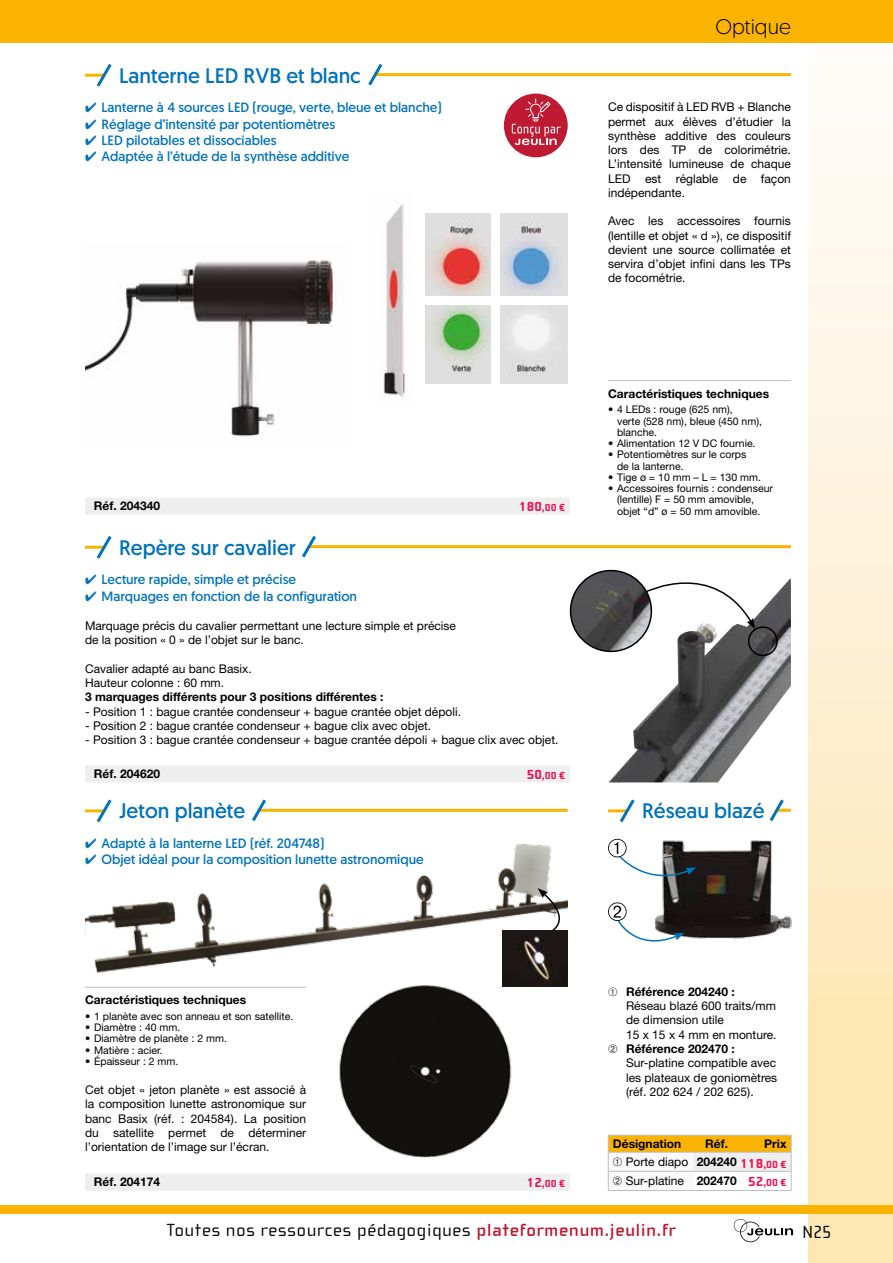
<style>
.page{position:relative;width:893px;height:1263px;background:#fff}
.page>*{position:absolute;margin:0;border:0;box-sizing:border-box;transform-origin:0 0}
.t1{font:21px "Geomanist";color:#0272ba}
.t2{font:300 21px "Geomanist";color:#000}
.t3{font:18px "Cholla Wide OT";letter-spacing:.05em;color:#000}
.t4{font:13.5px "Geomanist";color:#0272ba}
.t5{font:12px/14.2px "Helvetica Neue";color:#000;text-align:justify}
.t6{font:700 12px "Helvetica Neue";color:#000}
.t7{font:10.5px/11.2px "Helvetica Neue";color:#000}
.t8{font:800 10.5px "Cholla Wide OT";color:#e61858}
.s1{font-size:13.5px}
.s2{font-weight:700}
.s3{font-family:"Cholla Wide OT";font-weight:800;font-size:13.5px;color:#e61858}
.s4{font-weight:700;color:#be1a32}
</style>
<div class="page">
<div style="left:808px;top:0;width:85px;height:1263px;background:linear-gradient(to bottom,#fffdfe,#fde4ab)"></div>
<div style="left:0;top:0;width:893px;height:43px;background:#fab300"></div>
<svg style="left:734px;top:1219px;width:59px;height:23px"></svg>
<div style="left:0;top:1205px;width:893px;height:8px;background:#fab300"></div>
<div style="left:85px;top:498px;width:485px;height:16px;background:#eeeeef"></div>
<div style="left:85px;top:766px;width:485px;height:16px;background:#eeeeef"></div>
<div style="left:85px;top:1174px;width:485px;height:17px;background:#eeeeef"></div>
<hr style="left:85px;top:74px;width:19px;height:3px;background:#fab300">
<svg style="left:94px;top:64px;width:18px;height:23px"></svg>
<hr style="left:85px;top:546px;width:19px;height:3px;background:#fab300">
<svg style="left:94px;top:536px;width:18px;height:23px"></svg>
<hr style="left:85px;top:809px;width:19px;height:3px;background:#fab300">
<svg style="left:94px;top:799px;width:18px;height:24px"></svg>
<hr style="left:608px;top:809px;width:19px;height:3px;background:#fab300">
<svg style="left:617px;top:799px;width:18px;height:24px"></svg>
<hr style="left:376px;top:73px;width:415px;height:3px;background:#fab300">
<svg style="left:368px;top:63px;width:17px;height:23px"></svg>
<hr style="left:309px;top:545px;width:482px;height:3px;background:#fab300">
<svg style="left:302px;top:536px;width:17px;height:22px"></svg>
<hr style="left:259px;top:809px;width:309px;height:3px;background:#fab300">
<svg style="left:252px;top:799px;width:17px;height:22px"></svg>
<hr style="left:777px;top:809px;width:14px;height:3px;background:#fab300">
<svg style="left:769px;top:799px;width:18px;height:22px"></svg>
<img style="left:85px;top:258px;width:249px;height:180px">
<img style="left:608px;top:577px;width:183px;height:205px">
<hr style="left:608px;top:380px;width:183px;height:1px;background:#bdbec0">
<hr style="left:85px;top:987px;width:221px;height:1px;background:#bdbec0">
<div style="left:504px;top:94px;width:64px;height:63px;background:#be1a32;border-radius:50%"></div>
<svg style="left:512px;top:98px;width:49px;height:47px"></svg>
<hr style="left:608px;top:1190px;width:85px;height:1px;background:#bdbec0">
<hr style="left:693px;top:1190px;width:47px;height:1px;background:#bdbec0">
<hr style="left:740px;top:1190px;width:51px;height:1px;background:#bdbec0">
<svg style="left:608px;top:1135px;width:184px;height:55px"></svg>
<img style="left:571px;top:571px;width:80px;height:80px;border-radius:40px">
<div style="left:570px;top:570px;width:82px;height:82px;border:2px solid #000;border-radius:50%"></div>
<div style="left:748px;top:626px;width:30px;height:30px;border:2px solid #000;border-radius:50%"></div>
<svg style="left:645px;top:577px;width:110px;height:52px"></svg>
<img style="left:339px;top:985px;width:173px;height:172px">
<img style="left:85px;top:843px;width:467px;height:130px">
<svg style="left:538px;top:888px;width:30px;height:42px"></svg>
<img style="left:502px;top:930px;width:66px;height:57px">
<img style="left:662px;top:840px;width:130px;height:99px">
<svg style="left:608px;top:839px;width:88px;height:49px"></svg>
<svg style="left:608px;top:902px;width:77px;height:40px"></svg>
<img style="left:425px;top:214px;width:143px;height:169px">
<div style="left:492px;top:189px;width:8px;height:231px;background:#fff"></div>
<div style="left:416px;top:296px;width:161px;height:8px;background:#fff"></div>
<img style="left:383px;top:204px;width:22px;height:194px">
<h1 class="t1" style="left:119px;top:62px;width:243px">Lanterne LED RVB et blanc</h1>
<p class="t4" style="left:85px;top:99px;width:358px">✔ Lanterne à 4 sources LED (rouge, verte, bleue et blanche)</p>
<p class="t4" style="left:85px;top:115px;width:252px">✔ Réglage d’intensité par potentiomètres</p>
<p class="t4" style="left:85px;top:131px;width:193px">✔ LED pilotables et dissociables</p>
<p class="t4" style="left:85px;top:147px;width:266px">✔ Adaptée à l’étude de la synthèse additive</p>
<p class="t6" style="left:94px;top:498px;width:68px">Réf. 204340</p>
<p class="t8" style="left:519px;top:502px;width:47px"><span class="s1">180</span>,00 €</p>
<h1 class="t1" style="left:119px;top:534px;width:178px">Repère sur cavalier</h1>
<p class="t4" style="left:85px;top:571px;width:212px">✔ Lecture rapide, simple et précise</p>
<p class="t4" style="left:85px;top:587px;width:274px">✔ Marquages en fonction de la configuration</p>
<p class="t5" style="left:85px;top:619px;width:372px">Marquage précis du cavalier permettant une lecture simple et précise de la position « 0 » de l’objet sur le banc.</p>
<p class="t5" style="left:85px;top:661px;width:168px">Cavalier adapté au banc Basix.<br>Hauteur colonne : 60 mm.</p>
<p class="t6" style="left:85px;top:690px;width:300px">3 marquages différents pour 3 positions différentes :</p>
<p class="t5" style="left:85px;top:704px;width:377px">- Position 1 : bague crantée condenseur + bague crantée objet dépoli.</p>
<p class="t5" style="left:85px;top:718px;width:348px">- Position 2 : bague crantée condenseur + bague clix avec objet.</p>
<p class="t5" style="left:85px;top:733px;width:475px">- Position 3 : bague crantée condenseur + bague crantée dépoli + bague clix avec objet.</p>
<p class="t6" style="left:94px;top:766px;width:68px">Réf. 204620</p>
<p class="t8" style="left:527px;top:770px;width:40px"><span class="s1">50</span>,00 €</p>
<h1 class="t2" style="left:715px;top:13px;width:77px">Optique</h1>
<p class="t5" style="left:608px;top:100px;width:184px">Ce dispositif à LED RVB + Blanche permet aux élèves d’étudier la synthèse additive des couleurs lors des TP de colorimétrie.<br>L’intensité lumineuse de chaque LED est réglable de façon indépendante.</p>
<p class="t5" style="left:608px;top:214px;width:184px">Avec les accessoires fournis (lentille et objet « d »), ce dispositif devient une source collimatée et servira d’objet infini dans les TPs de focométrie.</p>
<p class="t6" style="left:608px;top:386px;width:163px">Caractéristiques techniques</p>
<p class="t7" style="left:617px;top:404px;width:146px;text-indent:-9px">• 4 LEDs : rouge (625 nm),<br>verte (528 nm), bleue (450 nm), blanche.</p>
<p class="t7" style="left:608px;top:437px;width:149px">• Alimentation 12 V DC fournie.</p>
<p class="t7" style="left:617px;top:449px;width:131px;text-indent:-9px">• Potentiomètres sur le corps de la lanterne.</p>
<p class="t7" style="left:608px;top:471px;width:154px">• Tige ø = 10 mm – L = 130 mm.</p>
<p class="t7" style="left:617px;top:482px;width:157px;text-indent:-9px">• Accessoires fournis : condenseur (lentille) F = 50 mm amovible, objet “d” ø = 50 mm amovible.</p>
<h1 class="t1" style="left:119px;top:797px;width:128px">Jeton planète</h1>
<h1 class="t1" style="left:642px;top:797px;width:124px">Réseau blazé</h1>
<p class="t4" style="left:85px;top:834px;width:241px">✔ Adapté à la lanterne LED (réf. 204748)</p>
<p class="t4" style="left:85px;top:851px;width:340px">✔ Objet idéal pour la composition lunette astronomique</p>
<p class="t6" style="left:85px;top:993px;width:163px">Caractéristiques techniques</p>
<p class="t7" style="left:85px;top:1010px;width:210px">• 1 planète avec son anneau et son satellite.</p>
<p class="t7" style="left:85px;top:1022px;width:97px">• Diamètre : 40 mm.</p>
<p class="t7" style="left:85px;top:1033px;width:143px">• Diamètre de planète : 2 mm.</p>
<p class="t7" style="left:85px;top:1044px;width:79px">• Matière : acier.</p>
<p class="t7" style="left:85px;top:1055px;width:95px">• Épaisseur : 2 mm.</p>
<p class="t5" style="left:85px;top:1082px;width:223px">Cet objet « jeton planète » est associé à la composition lunette astronomique sur banc Basix (réf. : 204584). La position du satellite permet de déterminer l’orientation de l’image sur l’écran.</p>
<p class="t6" style="left:94px;top:1174px;width:68px">Réf. 204174</p>
<p class="t8" style="left:527px;top:1178px;width:40px"><span class="s1">12</span>,00 €</p>
<p class="t6" style="left:608px;top:984px;width:128px">➀ Référence 204240 :</p>
<p class="t5" style="left:626px;top:998px;width:151px">Réseau blazé 600 traits/mm</p>
<p class="t5" style="left:626px;top:1013px;width:99px">de dimension utile</p>
<p class="t5" style="left:626px;top:1027px;width:152px">15 x 15 x 4 mm en monture.</p>
<p class="t6" style="left:608px;top:1041px;width:128px">➁ Référence 202470 :</p>
<p class="t5" style="left:626px;top:1056px;width:152px">Sur-platine compatible avec</p>
<p class="t5" style="left:626px;top:1070px;width:153px">les plateaux de goniomètres</p>
<p class="t5" style="left:626px;top:1084px;width:129px">(réf. 202 624 / 202 625).</p>
<p class="t6" style="left:613px;top:1137px;width:70px">Désignation</p>
<p class="t6" style="left:705px;top:1137px;width:24px">Réf.</p>
<p class="t5" style="left:613px;top:1135px;width:175px;line-height:18.1px;text-indent:151px"><span class="s2">Prix </span>➀ Porte diapo <span class="s2">204240</span> <span class="s3">118</span><sub>,00</sub> <sub>€ </sub>➁ Sur-platine <span class="s2">202470</span> <span class="s3">52</span><sub>,00</sub> <sub>€</sub></p>
<h2 class="t3" style="left:167px;top:1220px;width:510px">Toutes nos ressources pédagogiques <span class="s4">plateformenum.jeulin.fr</span></h2>
<h2 class="t3" style="left:802px;top:1222px;width:30px">N25</h2>
</div>
